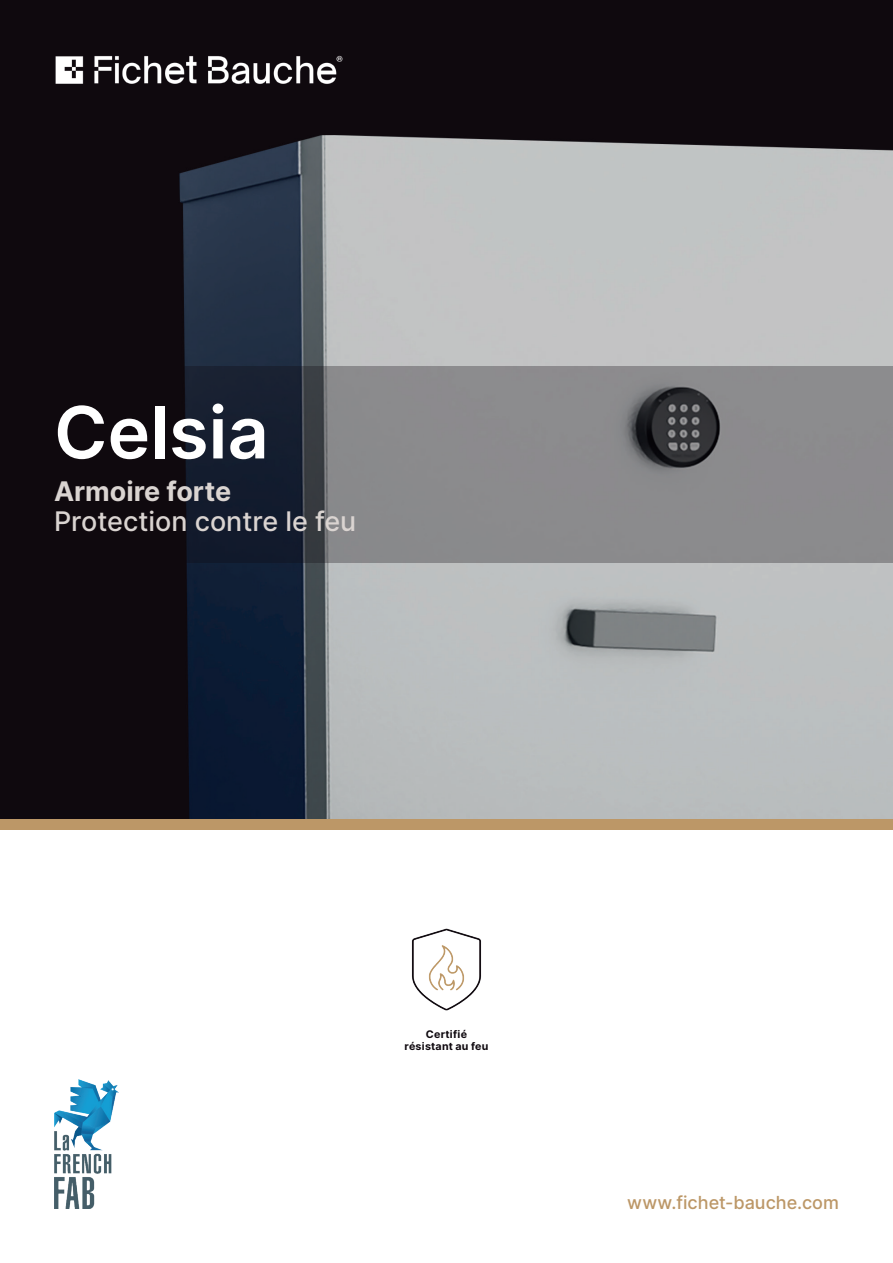
<style>
.page{position:relative;width:893px;height:1263px;background:#fff}
.page>*{position:absolute;margin:0;border:0;box-sizing:border-box;transform-origin:0 0}
.t1{font:600 72px "Inter";color:#fff}
.t2{font:500 27px "Inter";color:#dad4d1}
.t3{font:700 27px "Inter";color:#dad4d1}
.t4{font:500 18px "Inter";color:#bc9767}
.t5{font:700 10.5px/12px "Inter";letter-spacing:.025em;color:#0f090f;text-align:center}
</style>
<div class="page">
<div style="left:0;top:804px;width:893px;height:26px;background:#bc9767"></div>
<img style="left:0;top:0;width:893px;height:819px">
<img style="left:411px;top:928px;width:71px;height:83px">
<img style="left:54px;top:1079px;width:64px;height:130px">
<svg style="left:0;top:366px;width:893px;height:197px;background:#5c5c61"></svg>
<img style="left:54px;top:54px;width:290px;height:32px">
<h1 class="t1" style="left:54px;top:379px;width:216px">Celsia</h1>
<h2 class="t3" style="left:54px;top:471px;width:179px">Armoire forte</h2>
<h2 class="t2" style="left:54px;top:502px;width:304px">Protection contre le feu</h2>
<p class="t5" style="left:404px;top:1028px;width:86px">Certifié résistant au feu</p>
<h3 class="t4" style="left:627px;top:1189px;width:213px">www.fichet-bauche.com</h3>
</div>
